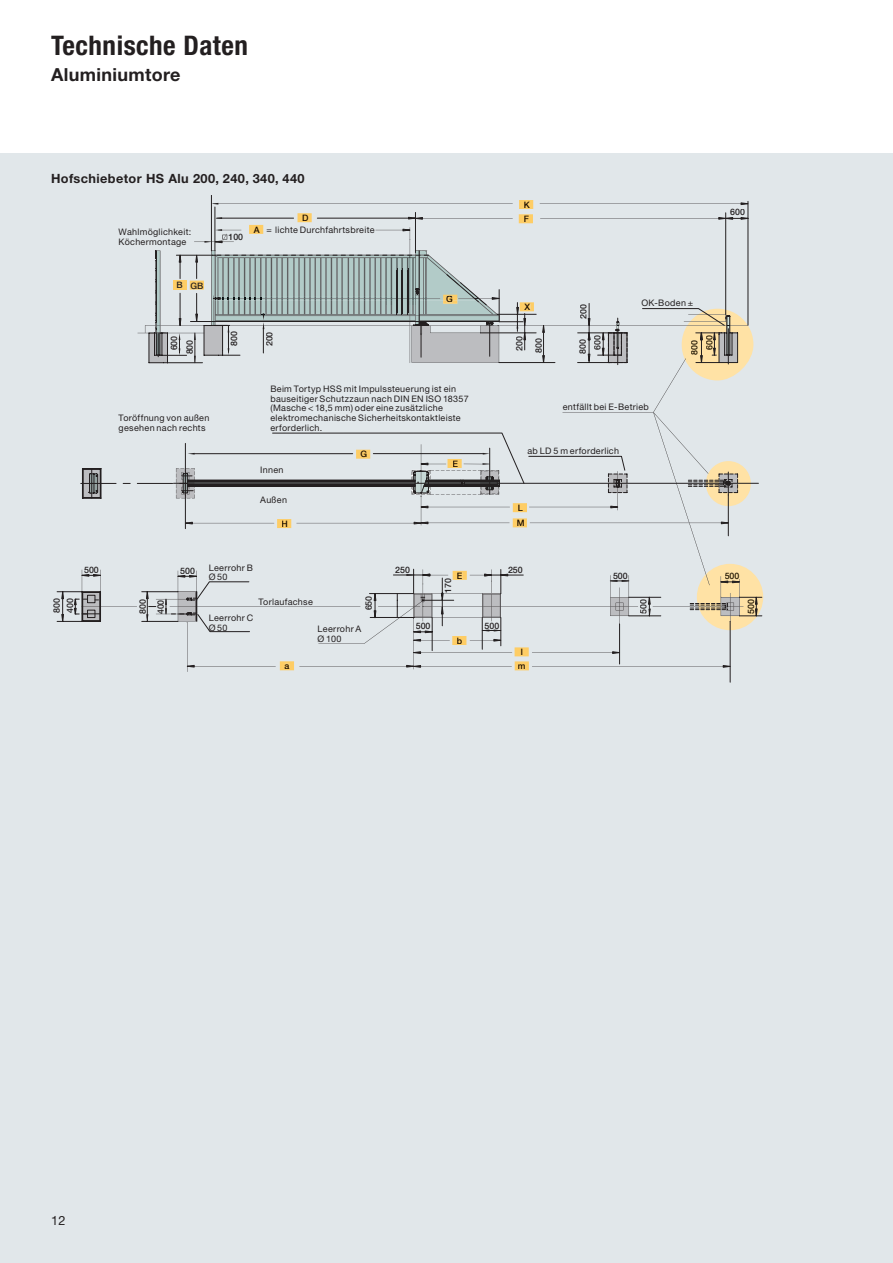
<style>
.page{position:relative;width:893px;height:1263px;background:#fff}
.page>*{position:absolute;margin:0;border:0;box-sizing:border-box;transform-origin:0 0}
.t1{font:700 condensed 27px "Hoermann Helvetica Neue";letter-spacing:.02em;color:#231f20}
.t2{font:700 18px "Hoermann Helvetica Neue";letter-spacing:.02em;color:#231f20}
.t3{font:700 12.75px "Hoermann Helvetica Neue";letter-spacing:.03em;color:#231f20}
.t4{font:12.75px "Hoermann Helvetica Neue Rm";color:#231f20}
.t5{font:9px/9.8px "Hoermann Helvetica Neue Rm";letter-spacing:.03em;color:#231f20}
.t6{font:500 8.85px/19.2px "Helvetica Neue";color:#231f20}
.t7{font:500 8.85px/15.1px "Helvetica Neue";color:#1c0e00}
.t8{font:500 8.85px "Helvetica Neue";color:#201502}
</style>
<div class="page">
<div style="left:0;top:153px;width:893px;height:1110px;background:#e1e7ea"></div>
<hr style="left:173px;top:483px;width:585px;height:1px;background:#231f20">
<svg style="left:421px;top:412px;width:282px;height:152px"></svg>
<svg style="left:57px;top:564px;width:706px;height:118px"></svg>
<svg style="left:81px;top:433px;width:670px;height:103px"></svg>
<svg style="left:137px;top:200px;width:616px;height:212px"></svg>
<div style="left:173px;top:281px;width:13px;height:9px;background:#fecd65"></div>
<hr style="left:396px;top:270px;width:1px;height:45px;background:#231f20">
<hr style="left:397px;top:269px;width:1px;height:44px;background:#231f20">
<hr style="left:402px;top:270px;width:1px;height:44px;background:#231f20">
<hr style="left:402px;top:269px;width:1px;height:44px;background:#231f20">
<hr style="left:407px;top:270px;width:1px;height:44px;background:#231f20">
<hr style="left:408px;top:269px;width:1px;height:44px;background:#231f20">
<h1 class="t1" style="left:51px;top:27px;width:198px">Technische Daten</h1>
<h2 class="t2" style="left:51px;top:62px;width:131px">Aluminiumtore</h2>
<h3 class="t3" style="left:51px;top:169px;width:255px">Hofschiebetor HS Alu 200, 240, 340, 440</h3>
<p class="t7" style="left:302px;top:210px;width:8px">D</p>
<p class="t5" style="left:119px;top:226px;width:74px">Wahlmöglichkeit:<br>Köchermontage</p>
<p class="t5" style="left:266px;top:224px;width:110px">= lichte Durchfahrtsbreite</p>
<p class="t7" style="left:254px;top:221px;width:7px">A</p>
<p class="t6" style="left:228px;top:227px;width:16px">100</p>
<p class="t6" style="left:177px;top:275px;width:8px">B</p>
<p class="t6" style="left:190px;top:275px;width:14px">GB</p>
<p class="t7" style="left:446px;top:291px;width:8px">G</p>
<p class="t7" style="left:524px;top:197px;width:8px;line-height:14.2px">K<br>F</p>
<p class="t7" style="left:525px;top:299px;width:7px">X</p>
<p class="t6" style="left:573px;top:319px;width:16px;rotate:-90deg">200</p>
<p class="t5" style="left:641px;top:297px;width:53px">OK-Boden ±</p>
<p class="t6" style="left:164px;top:350px;width:16px;rotate:-90deg">600</p>
<p class="t6" style="left:180px;top:354px;width:16px;rotate:-90deg">800</p>
<p class="t5" style="left:119px;top:412px;width:92px">Toröffnung von außen gesehen nach rechts</p>
<p class="t6" style="left:224px;top:346px;width:16px;rotate:-90deg">800</p>
<p class="t6" style="left:259px;top:346px;width:16px;rotate:-90deg">200</p>
<p class="t6" style="left:509px;top:353px;width:18px;rotate:-90deg">200<br>800</p>
<p class="t6" style="left:573px;top:354px;width:16px;rotate:-90deg">800</p>
<p class="t6" style="left:587px;top:350px;width:16px;rotate:-90deg">600</p>
<p class="t8" style="left:702px;top:349px;width:16px;rotate:-90deg">600</p>
<p class="t8" style="left:687px;top:355px;width:16px;rotate:-90deg">800</p>
<p class="t5" style="left:270px;top:383px;width:200px">Beim Tortyp HSS mit Impulssteuerung ist ein bauseitiger Schutzzaun nach DIN EN ISO 18357 (Masche &lt; 18,5 mm) oder eine zusätzliche elektromechanische Sicherheitskontaktleiste erforderlich.</p>
<p class="t5" style="left:260px;top:465px;width:25px">Innen</p>
<p class="t5" style="left:260px;top:494px;width:28px">Außen</p>
<p class="t7" style="left:282px;top:516px;width:8px">H</p>
<p class="t7" style="left:360px;top:446px;width:8px">G</p>
<p class="t7" style="left:452px;top:456px;width:7px">E</p>
<p class="t5" style="left:563px;top:401px;width:88px">entfällt bei E-Betrieb</p>
<p class="t5" style="left:527px;top:445px;width:93px">ab LD 5 m erforderlich</p>
<p class="t7" style="left:517px;top:500px;width:9px">L<br>M</p>
<p class="t6" style="left:730px;top:202px;width:16px">600</p>
<p class="t6" style="left:84px;top:560px;width:16px">500</p>
<p class="t6" style="left:60px;top:613px;width:16px;rotate:-90deg">400</p>
<p class="t6" style="left:151px;top:614px;width:15px;rotate:-90deg">400</p>
<p class="t6" style="left:47px;top:613px;width:16px;rotate:-90deg">800</p>
<p class="t6" style="left:133px;top:614px;width:16px;rotate:-90deg">800</p>
<p class="t6" style="left:180px;top:561px;width:16px">500</p>
<p class="t5" style="left:209px;top:562px;width:46px">Leerrohr B<br>Ø50</p>
<p class="t5" style="left:209px;top:612px;width:46px">Leerrohr C<br>Ø50</p>
<p class="t6" style="left:359px;top:610px;width:16px;rotate:-90deg">650</p>
<p class="t5" style="left:259px;top:597px;width:56px">Torlaufachse</p>
<p class="t5" style="left:318px;top:624px;width:45px">Leerrohr A<br>Ø 100</p>
<p class="t6" style="left:395px;top:560px;width:16px">250</p>
<p class="t6" style="left:508px;top:560px;width:16px">250</p>
<p class="t7" style="left:457px;top:567px;width:7px">E</p>
<p class="t6" style="left:438px;top:593px;width:16px;rotate:-90deg">170</p>
<p class="t6" style="left:416px;top:616px;width:16px">500</p>
<p class="t6" style="left:485px;top:615px;width:16px">500</p>
<p class="t7" style="left:457px;top:633px;width:7px">b</p>
<p class="t6" style="left:613px;top:566px;width:16px">500</p>
<p class="t8" style="left:725px;top:569px;width:16px">500</p>
<p class="t6" style="left:633px;top:614px;width:16px;rotate:-90deg">500</p>
<p class="t8" style="left:744px;top:614px;width:16px;rotate:-90deg">500</p>
<p class="t7" style="left:521px;top:644px;width:4px">l</p>
<p class="t7" style="left:284px;top:657px;width:6px">a</p>
<p class="t7" style="left:518px;top:658px;width:9px">m</p>
<h3 class="t4" style="left:51px;top:1211px;width:16px">12</h3>
</div>
